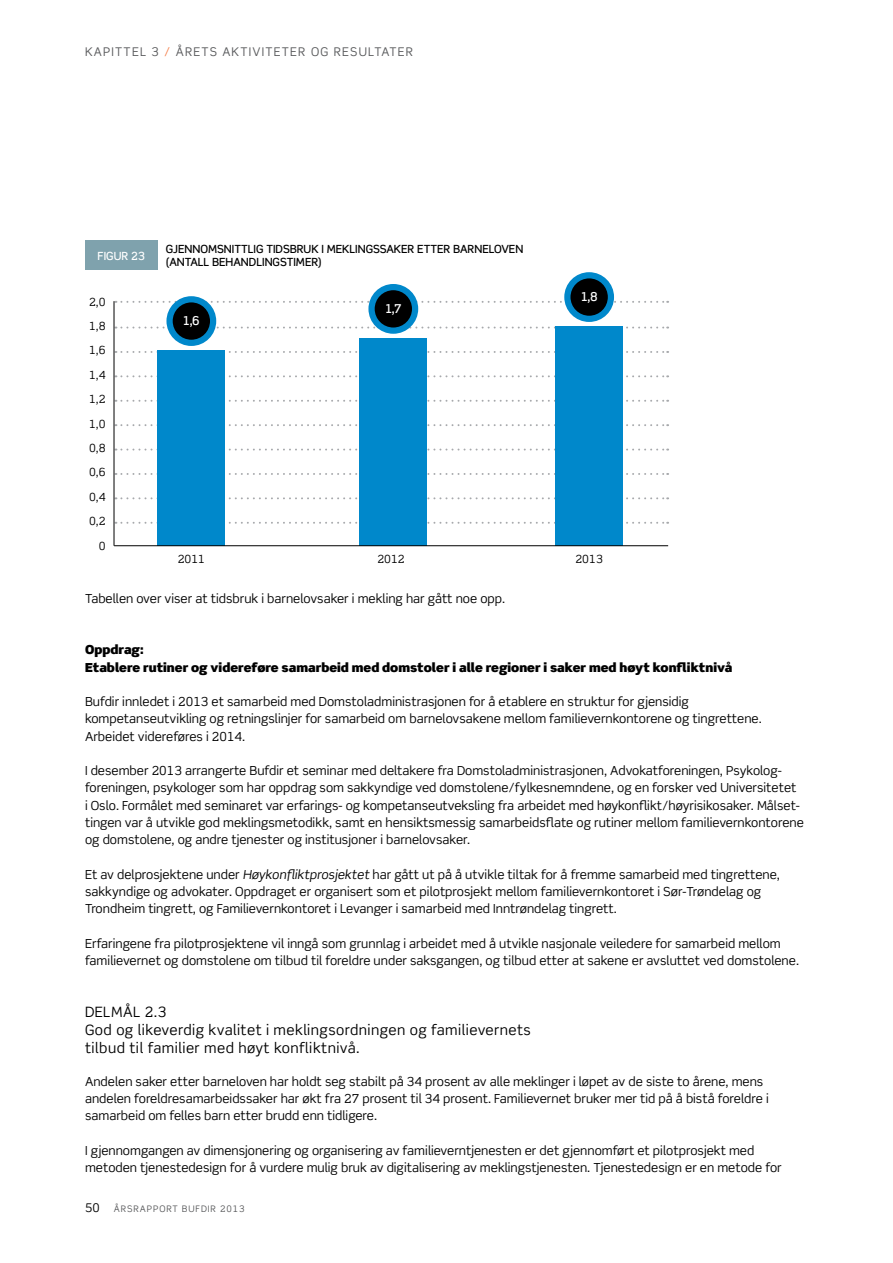
<style>
.page{position:relative;width:893px;height:1263px;background:#fff}
.page>*{position:absolute;margin:0;border:0;box-sizing:border-box;transform-origin:0 0}
.t1{font:14.25px/18px "Scene Std";letter-spacing:.03em;color:#000}
.t2{font:12.45px/17.2px "Scene Std";color:#000}
.t3{font:900 12.45px/17.2px "Scene Std";color:#000}
.t4{font:500 12.3px "Scene Std";color:#fff}
.t5{font:12px "Scene Std";letter-spacing:.1em;color:#58595b}
.t6{font:500 11.25px/13.5px "Scene Std";color:#000}
.t7{font:11.25px "Scene Std";color:#000}
.t8{font:500 11.25px "Scene Std";color:#fff}
.t9{font:9px "Scene Std";letter-spacing:.1em;color:#58595b}
.s1{color:#f47b44}
.s2{font-style:italic}
.s3{font-size:12px;color:#000}
</style>
<div class="page">
<div style="left:85px;top:240px;width:72px;height:30px;background:#7fa2ad"></div>
<svg style="left:115px;top:522px;width:553px;height:2px"></svg>
<svg style="left:115px;top:497px;width:553px;height:2px"></svg>
<svg style="left:115px;top:473px;width:553px;height:2px"></svg>
<svg style="left:115px;top:449px;width:553px;height:1px"></svg>
<svg style="left:115px;top:400px;width:553px;height:2px"></svg>
<svg style="left:115px;top:375px;width:553px;height:2px"></svg>
<svg style="left:115px;top:351px;width:553px;height:2px"></svg>
<svg style="left:115px;top:327px;width:553px;height:1px"></svg>
<svg style="left:115px;top:424px;width:553px;height:2px"></svg>
<svg style="left:115px;top:301px;width:553px;height:2px"></svg>
<hr style="left:114px;top:301px;width:1px;height:245px;background:#000">
<svg style="left:170px;top:299px;width:43px;height:44px"></svg>
<div style="left:166px;top:296px;width:50px;height:50px;border:6px solid #0088cb;border-radius:50%"></div>
<svg style="left:372px;top:287px;width:43px;height:44px"></svg>
<div style="left:368px;top:284px;width:50px;height:50px;border:6px solid #0088cb;border-radius:50%"></div>
<svg style="left:567px;top:275px;width:44px;height:44px"></svg>
<div style="left:564px;top:272px;width:50px;height:50px;border:6px solid #0088cb;border-radius:50%"></div>
<div style="left:555px;top:326px;width:68px;height:220px;background:#0088cb"></div>
<div style="left:360px;top:338px;width:67px;height:208px;background:#0088cb"></div>
<div style="left:158px;top:350px;width:67px;height:196px;background:#0088cb"></div>
<hr style="left:114px;top:545px;width:554px;height:1px;background:#000">
<p class="t5" style="left:85px;top:44px;width:330px">KAPITTEL 3 <span class="s1">/</span> ÅRETS AKTIVITETER OG RESULTATER</p>
<p class="t8" style="left:97px;top:248px;width:49px">FIGUR 23</p>
<p class="t6" style="left:166px;top:242px;width:359px">GJENNOMSNITTLIG TIDSBRUK I MEKLINGSSAKER ETTER BARNELOVEN (ANTALL BEHANDLINGSTIMER)</p>
<p class="t7" style="left:89px;top:294px;width:18px">2,0</p>
<p class="t7" style="left:89px;top:319px;width:18px">1,8</p>
<p class="t7" style="left:89px;top:343px;width:18px">1,6</p>
<p class="t7" style="left:89px;top:368px;width:18px">1,4</p>
<p class="t7" style="left:89px;top:392px;width:18px">1,2</p>
<p class="t7" style="left:89px;top:416px;width:18px">1,0</p>
<p class="t7" style="left:89px;top:441px;width:18px">0,8</p>
<p class="t7" style="left:89px;top:465px;width:18px">0,6</p>
<p class="t7" style="left:89px;top:490px;width:18px">0,4</p>
<p class="t7" style="left:89px;top:514px;width:18px">0,2</p>
<p class="t7" style="left:99px;top:538px;width:8px">0</p>
<p class="t4" style="left:183px;top:313px;width:18px">1,6</p>
<p class="t4" style="left:385px;top:301px;width:18px">1,7</p>
<p class="t4" style="left:581px;top:289px;width:18px">1,8</p>
<p class="t7" style="left:178px;top:552px;width:29px">2011</p>
<p class="t7" style="left:377px;top:552px;width:29px">2012</p>
<p class="t7" style="left:575px;top:552px;width:29px">2013</p>
<p class="t2" style="left:85px;top:589px;width:422px">Tabellen over viser at tidsbruk i barnelovsaker i mekling har gått noe opp.</p>
<p class="t3" style="left:85px;top:641px;width:649px">Oppdrag:<br>Etablere rutiner og videreføre samarbeid med domstoler i alle regioner i saker med høyt konfliktnivå</p>
<p class="t2" style="left:85px;top:693px;width:678px">Bufdir innledet i 2013 et samarbeid med Domstoladministrasjonen for å etablere en struktur for gjensidig kompetanseutvikling og retningslinjer for samarbeid om barnelovsakene mellom familievernkontorene og tingrettene.<br>Arbeidet videreføres i 2014.</p>
<p class="t2" style="left:85px;top:762px;width:720px">I desember 2013 arrangerte Bufdir et seminar med deltakere fra Domstoladministrasjonen, Advokatforeningen, Psykolog&shy;foreningen, psykologer som har oppdrag som sakkyndige ved domstolene/fylkesnemndene, og en forsker ved Universitetet<br>i Oslo. Formålet med seminaret var erfarings- og kompetanseutveksling fra arbeidet med høykonflikt/høyrisikosaker. Målset&shy;tingen var å utvikle god meklingsmetodikk, samt en hensiktsmessig samarbeidsflate og rutiner mellom familievernkontorene og domstolene, og andre tjenester og institusjoner i barnelovsaker.</p>
<p class="t2" style="left:85px;top:865px;width:696px">Et av delprosjektene under <span class="s2">Høykonfliktprosjektet</span> har gått ut på å utvikle tiltak for å fremme samarbeid med tingrettene, sakkyndige og advokater. Oppdraget er organisert som et pilotprosjekt mellom familievernkontoret i Sør-Trøndelag og<br>Trondheim tingrett, og Familievernkontoret i Levanger i samarbeid med Inntrøndelag tingrett.</p>
<p class="t2" style="left:85px;top:934px;width:715px">Erfaringene fra pilotprosjektene vil inngå som grunnlag i arbeidet med å utvikle nasjonale veiledere for samarbeid mellom familievernet og domstolene om tilbud til foreldre under saksgangen, og tilbud etter at sakene er avsluttet ved domstolene.</p>
<p class="t1" style="left:85px;top:1002px;width:447px">DELMÅL 2.3<br>God og likeverdig kvalitet i meklingsordningen og familievernets tilbud til familier med høyt konfliktnivå.</p>
<p class="t2" style="left:85px;top:1072px;width:685px">Andelen saker etter barneloven har holdt seg stabilt på 34 prosent av alle meklinger i løpet av de siste to årene, mens andelen foreldresamarbeidssaker har økt fra 27 prosent til 34 prosent. Familievernet bruker mer tid på å bistå foreldre i samarbeid om felles barn etter brudd enn tidligere.</p>
<p class="t2" style="left:85px;top:1141px;width:698px">I gjennomgangen av dimensjonering og organisering av familieverntjenesten er det gjennomført et pilotprosjekt med metoden tjenestedesign for å vurdere mulig bruk av digitalisering av meklingstjenesten. Tjenestedesign er en metode for</p>
<p class="t9" style="left:85px;top:1203px;width:161px"><span class="s3">50</span> ÅRSRAPPORT BUFDIR 2013</p>
</div>
